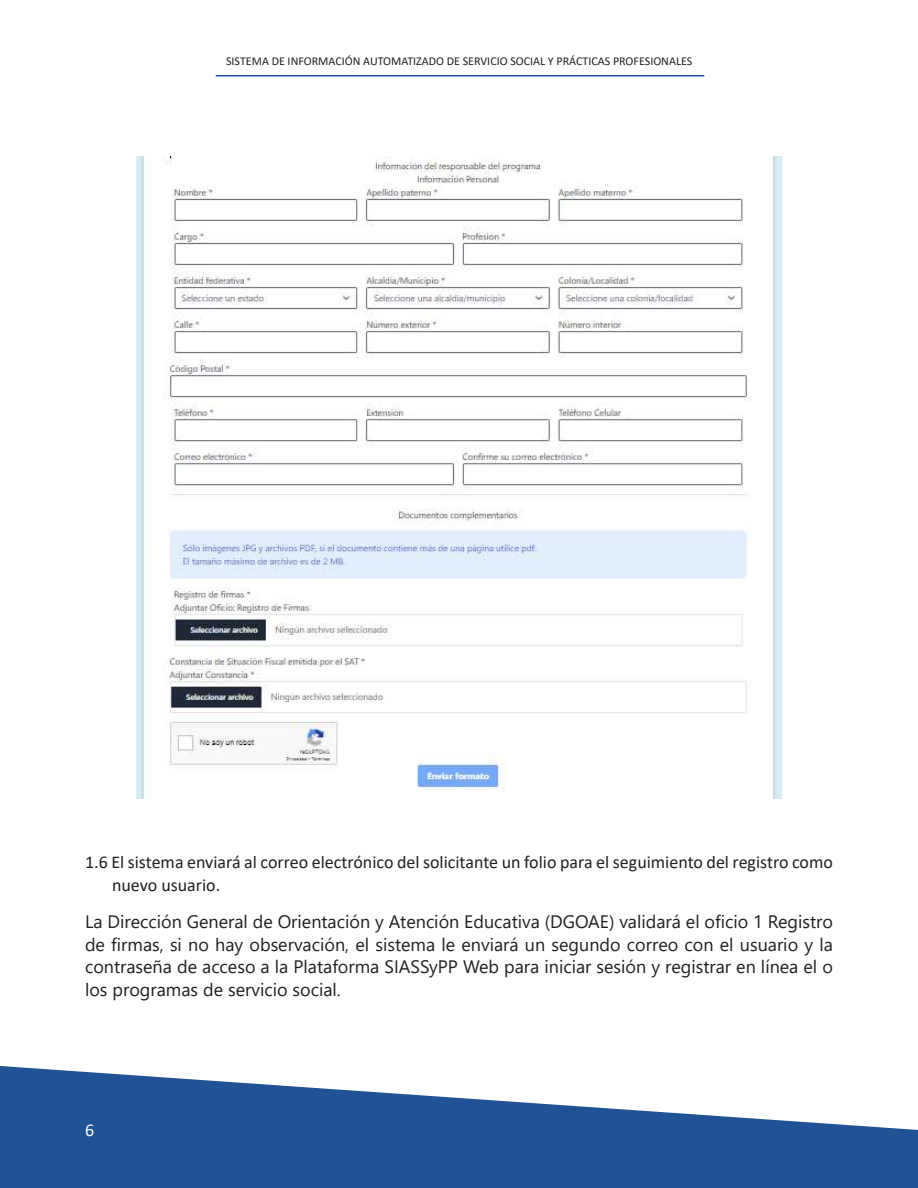
<style>
.page{position:relative;width:918px;height:1188px;background:#fff}
.page>*{position:absolute;margin:0;border:0;box-sizing:border-box;transform-origin:0 0}
.t1{font:18px/22.5px "Segoe UI";color:#231f20;text-align:justify}
.t2{font:18px/22.5px "Calibri";color:#231f20}
.t3{font:18px "Calibri";color:#fff}
.t4{font:12px "Calibri";color:#231f20}
</style>
<div class="page">
<svg style="left:0;top:1066px;width:918px;height:122px;fill:#205295"></svg>
<hr style="left:216px;top:75px;width:488px;height:2px;background:#205295">
<img style="left:136px;top:156px;width:646px;height:643px">
<p class="t4" style="left:226px;top:52px;width:468px">SISTEMA DE INFORMACIÓN AUTOMATIZADO DE SERVICIO SOCIAL Y PRÁCTICAS PROFESIONALES</p>
<p class="t2" style="left:112px;top:851px;width:722px;text-indent:-27px">1.6 El sistema enviará al correo electrónico del solicitante un folio para el seguimiento del registro como nuevo usuario.</p>
<p class="t1" style="left:85px;top:909px;width:749px">La Dirección General de Orientación y Atención Educativa (DGOAE) validará el oficio 1 Registro de firmas, si no hay observación, el sistema le enviará un segundo correo con el usuario y la contraseña de acceso a la Plataforma SIASSyPP Web para iniciar sesión y registrar en línea el o los programas de servicio social.</p>
<p class="t3" style="left:85px;top:1117px;width:11px">6</p>
</div>
